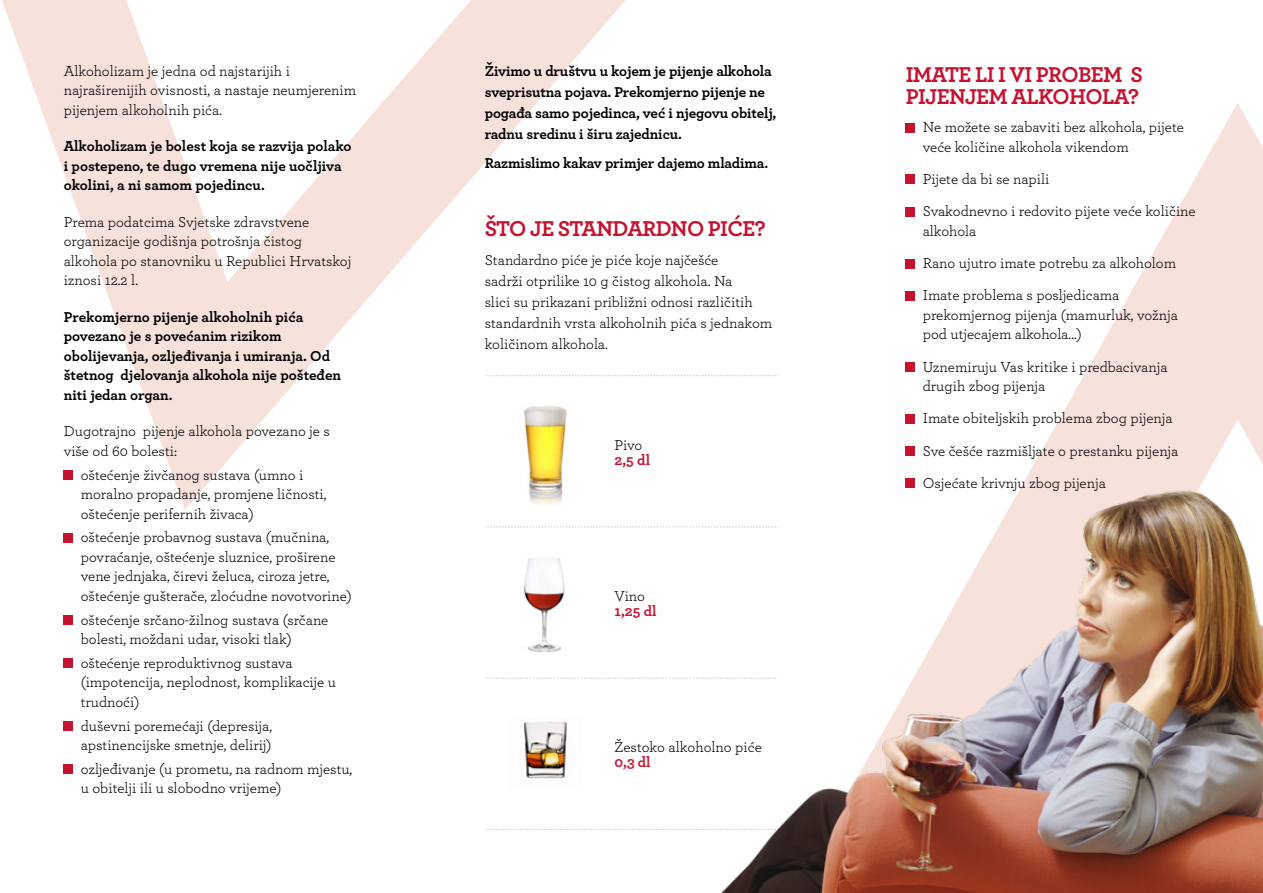
<style>
.page{position:relative;width:1263px;height:893px;background:#fff}
.page>*{position:absolute;margin:0;border:0;box-sizing:border-box;transform-origin:0 0}
.t1{font:700 22.5px/22.5px "Archer Pro";letter-spacing:-.03em;color:#c4122f}
.t2{font:15px/19.5px "Archer Pro";color:#000}
.t3{font:700 15px/19.5px "Archer Pro";letter-spacing:-.005em;color:#000}
.t4{font:700 15px "Archer Pro";color:#c4122f}
</style>
<div class="page">
<svg style="left:2px;top:0;width:624px;height:510px"></svg>
<svg style="left:905px;top:103px;width:358px;height:366px"></svg>
<div style="left:64px;top:470px;width:9px;height:10px;background:#c4122f"></div>
<div style="left:64px;top:533px;width:9px;height:9px;background:#c4122f"></div>
<div style="left:64px;top:615px;width:9px;height:10px;background:#c4122f"></div>
<div style="left:64px;top:659px;width:9px;height:9px;background:#c4122f"></div>
<div style="left:64px;top:721px;width:9px;height:10px;background:#c4122f"></div>
<div style="left:64px;top:765px;width:9px;height:9px;background:#c4122f"></div>
<div style="left:906px;top:123px;width:9px;height:9px;background:#c4122f"></div>
<div style="left:906px;top:175px;width:9px;height:9px;background:#c4122f"></div>
<div style="left:906px;top:207px;width:9px;height:9px;background:#c4122f"></div>
<div style="left:906px;top:259px;width:9px;height:9px;background:#c4122f"></div>
<div style="left:906px;top:291px;width:9px;height:9px;background:#c4122f"></div>
<div style="left:906px;top:362px;width:9px;height:10px;background:#c4122f"></div>
<div style="left:906px;top:414px;width:9px;height:9px;background:#c4122f"></div>
<div style="left:906px;top:446px;width:9px;height:10px;background:#c4122f"></div>
<svg style="left:485px;top:375px;width:293px;height:1px"></svg>
<svg style="left:485px;top:527px;width:179px;height:1px"></svg>
<svg style="left:485px;top:678px;width:179px;height:1px"></svg>
<svg style="left:485px;top:829px;width:179px;height:1px"></svg>
<img style="left:501px;top:394px;width:89px;height:115px">
<img style="left:523px;top:558px;width:42px;height:95px">
<img style="left:523px;top:721px;width:46px;height:58px">
<img style="left:665px;top:469px;width:598px;height:424px">
<p class="t2" style="left:64px;top:60px;width:294px">Alkoholizam je jedna od najstarijih i najraširenijih ovisnosti, a nastaje neumjerenim pijenjem alkoholnih pića.</p>
<p class="t3" style="left:64px;top:136px;width:289px">Alkoholizam je bolest koja se razvija polako i postepeno, te dugo vremena nije uočljiva okolini, a ni samom pojedincu.</p>
<p class="t2" style="left:64px;top:211px;width:289px">Prema podatcima Svjetske zdravstvene organizacije godišnja potrošnja čistog alkohola po stanovniku u Republici Hrvatskoj iznosi 12.2 l.</p>
<p class="t3" style="left:64px;top:306px;width:279px">Prekomjerno pijenje alkoholnih pića povezano je s povećanim rizikom obolijevanja, ozljeđivanja i umiranja. Od štetnog djelovanja alkohola nije pošteđen niti jedan organ.</p>
<p class="t2" style="left:64px;top:421px;width:268px">Dugotrajno pijenje alkohola povezano je s više od 60 bolesti:</p>
<p class="t2" style="left:81px;top:464px;width:247px">oštećenje živčanog sustava (umno i moralno propadanje, promjene ličnosti, oštećenje perifernih živaca)</p>
<p class="t2" style="left:81px;top:527px;width:272px">oštećenje probavnog sustava (mučnina, povraćanje, oštećenje sluznice, proširene vene jednjaka, čirevi želuca, ciroza jetre, oštećenje gušterače, zloćudne novotvorine)</p>
<p class="t2" style="left:81px;top:609px;width:249px">oštećenje srčano-žilnog sustava (srčane bolesti, moždani udar, visoki tlak)</p>
<p class="t2" style="left:81px;top:652px;width:257px">oštećenje reproduktivnog sustava (impotencija, neplodnost, komplikacije u trudnoći)</p>
<p class="t2" style="left:81px;top:715px;width:193px">duševni poremećaji (depresija, apstinencijske smetnje, delirij)</p>
<p class="t2" style="left:81px;top:758px;width:273px">ozljeđivanje (u prometu, na radnom mjestu, u obitelji ili u slobodno vrijeme)</p>
<p class="t3" style="left:485px;top:59px;width:293px;line-height:21px">Živimo u društvu u kojem je pijenje alkohola sveprisutna pojava. Prekomjerno pijenje ne pogađa samo pojedinca, već i njegovu obitelj, radnu sredinu i širu zajednicu.</p>
<p class="t3" style="left:485px;top:153px;width:285px">Razmislimo kakav primjer dajemo mladima.</p>
<h1 class="t1" style="left:485px;top:216px;width:283px">ŠTO JE STANDARDNO PIĆE?</h1>
<p class="t2" style="left:485px;top:249px;width:289px;line-height:21px">Standardno piće je piće koje najčešće<br>sadrži otprilike 10 g čistog alkohola. Na<br>slici su prikazani približni odnosi različitih standardnih vrsta alkoholnih pića s jednakom količinom alkohola.</p>
<p class="t2" style="left:614px;top:434px;width:29px">Pivo</p>
<p class="t4" style="left:614px;top:448px;width:37px">2,5 dl</p>
<p class="t2" style="left:614px;top:586px;width:32px">Vino</p>
<p class="t4" style="left:614px;top:599px;width:44px">1,25 dl</p>
<p class="t2" style="left:614px;top:737px;width:149px">Žestoko alkoholno piće</p>
<p class="t4" style="left:614px;top:750px;width:38px">0,3 dl</p>
<h1 class="t1" style="left:906px;top:62px;width:239px">IMATE LI I VI PROBEM S<br>PIJENJEM ALKOHOLA?</h1>
<p class="t2" style="left:923px;top:117px;width:263px">Ne možete se zabaviti bez alkohola, pijete veće količine alkohola vikendom</p>
<p class="t2" style="left:923px;top:162px;width:274px;line-height:32.2px">Pijete da bi se napili<br>Svakodnevno i redovito pijete veće količine</p>
<p class="t2" style="left:923px;top:214px;width:255px;line-height:32.2px">alkohola<br>Rano ujutro imate potrebu za alkoholom<br>Imate problema s posljedicama</p>
<p class="t2" style="left:923px;top:304px;width:257px">prekomjernog pijenja (mamurluk, vožnja pod utjecajem alkohola...)</p>
<p class="t2" style="left:923px;top:356px;width:246px">Uznemiruju Vas kritike i predbacivanja drugih zbog pijenja</p>
<p class="t2" style="left:923px;top:401px;width:257px;line-height:32.2px">Imate obiteljskih problema zbog pijenja<br>Sve češće razmišljate o prestanku pijenja<br>Osjećate krivnju zbog pijenja</p>
</div>
